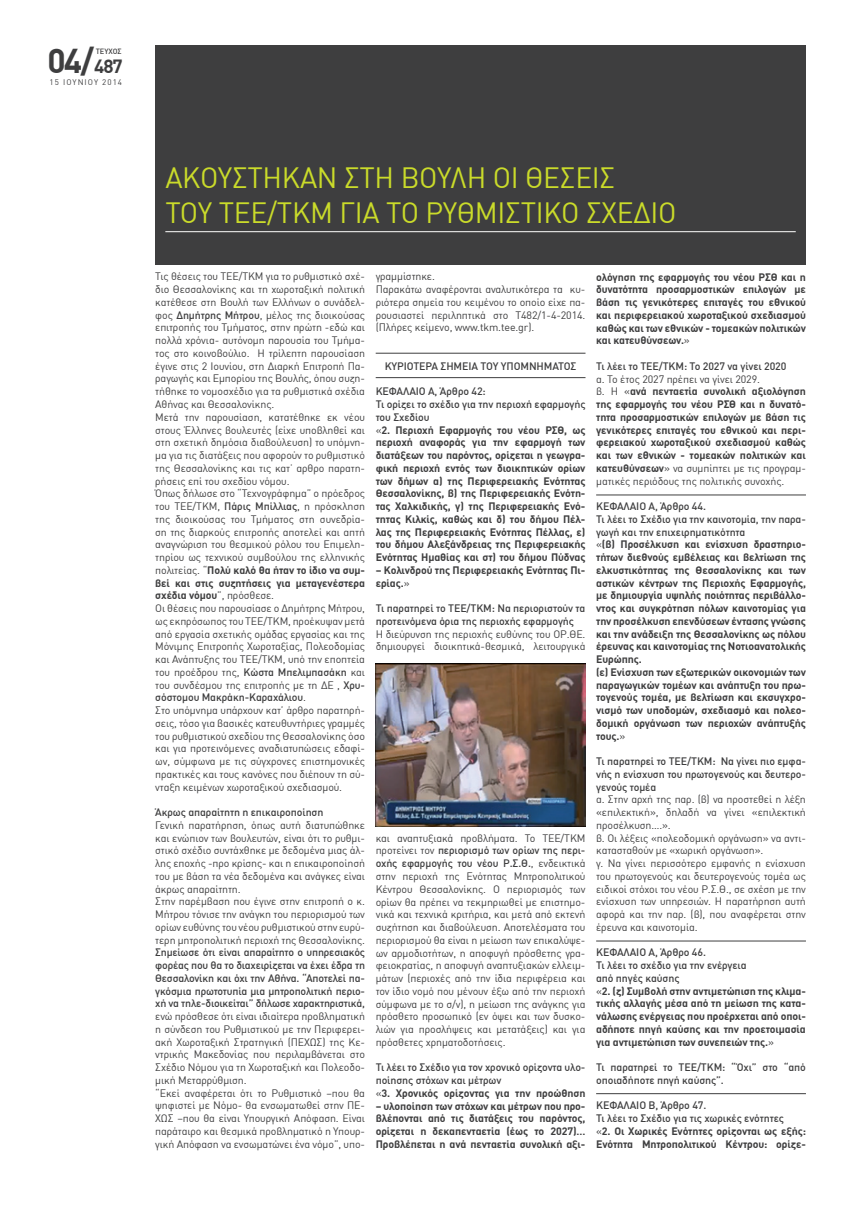
<style>
.page{position:relative;width:851px;height:1205px;background:#fff}
.page>*{position:absolute;margin:0;border:0;box-sizing:border-box;transform-origin:0 0}
.t1{font:700 33.75px "DIN Greek";color:#3e3e3f}
.t2{font:28.75px/34.5px "DIN Greek";letter-spacing:-.01em;color:#cadb2a}
.t3{font:10.62px/12.8px "DIN Greek";letter-spacing:-.01em;color:#3e3e3f}
.t4{font:700 10.62px/12.8px "DIN Greek";letter-spacing:-.01em;color:#3e3e3f}
.t5{font:500 10.62px/12.8px "DIN Greek";letter-spacing:-.01em;color:#3e3e3f}
.t6{font:8px "DIN Greek";letter-spacing:.13em;color:#3e3e3f}
.t7{font:500 7.5px "DIN Greek";color:#3e3e3f}
.s1{font-size:18.75px}
.s2{font-weight:500}
.s3{font-weight:700}
.s4{font-weight:400}
</style>
<div class="page">
<div style="left:155px;top:45px;width:650px;height:220px;background:#3e3e3f"></div>
<hr style="left:165px;top:231px;width:630px;height:1px;background:#fff">
<img style="left:375px;top:664px;width:210px;height:163px">
<hr style="left:375px;top:377px;width:210px;height:1px;background:#3e3e3f">
<hr style="left:375px;top:353px;width:210px;height:1px;background:#3e3e3f">
<hr style="left:596px;top:495px;width:209px;height:1px;background:#3e3e3f">
<hr style="left:596px;top:940px;width:209px;height:1px;background:#3e3e3f">
<hr style="left:596px;top:1093px;width:209px;height:1px;background:#3e3e3f">
<h1 class="t1" style="left:47px;top:41px;width:77px">04/<span class="s1">487</span></h1>
<p class="t6" style="left:50px;top:78px;width:74px">15 IOYNIOY 2014</p>
<p class="t7" style="left:96px;top:47px;width:27px">ΤΕΥΧΟΣ</p>
<h2 class="t2" style="left:165px;top:161px;width:512px">ΑΚΟΥΣΤΗΚΑΝ ΣΤΗ ΒΟΥΛΗ ΟΙ ΘΕΣΕΙΣ<br>ΤΟΥ ΤΕΕ/ΤΚΜ ΓΙΑ ΤΟ ΡΥΘΜΙΣΤΙΚΟ ΣΧΕΔΙΟ</h2>
<p class="t3" style="left:155px;top:270px;width:211px">Τις θέσεις του ΤΕΕ/ΤΚΜ για το ρυθμιστικό σχέ&shy;διο Θεσσαλονίκης και τη χωροταξική πολιτική κατέθεσε στη Βουλή των Ελλήνων ο συνάδελ&shy;φος <span class="s2">Δημήτρης Μήτρου</span>, μέλος της διοικούσας επιτροπής του Τμήματος, στην πρώτη -εδώ και πολλά χρόνια- αυτόνομη παρουσία του Τμήμα&shy;τος στο κοινοβούλιο. Η τρίλεπτη παρουσίαση έγινε στις 2 Ιουνίου, στη Διαρκή Επιτροπή Πα&shy;ραγωγής και Εμπορίου της Βουλής, όπου συζη&shy;τήθηκε το νομοσχέδιο για τα ρυθμιστικά σχέδια Αθήνας και Θεσσαλονίκης.<br>Μετά την παρουσίαση, κατατέθηκε εκ νέου στους Έλληνες βουλευτές (είχε υποβληθεί και στη σχετική δημόσια διαβούλευση) το υπόμνη&shy;μα για τις διατάξεις που αφορούν το ρυθμιστικό της Θεσσαλονίκης και τις κατ΄ αρθρο παρατη&shy;ρήσεις επί του σχεδίου νόμου.<br>Όπως δήλωσε στο “Τεχνογράφημα” ο πρόεδρος του ΤΕΕ/ΤΚΜ, <span class="s2">Πάρις Μπίλλιας</span>, η πρόσκληση της διοικούσας του Τμήματος στη συνεδρία&shy;ση της διαρκούς επιτροπής αποτελεί και απτή αναγνώριση του θεσμικού ρόλου του Επιμελη&shy;τηρίου ως τεχνικού συμβούλου της ελληνικής πολιτείας. “<span class="s3">Πολύ καλό θα ήταν το ίδιο να συμ&shy;βεί και στις συζητήσεις για μεταγενέστερα σχέδια νόμου</span>”, πρόσθεσε.<br>Οι θέσεις που παρουσίασε ο Δημήτρης Μήτρου, ως εκπρόσωπος του ΤΕΕ/ΤΚΜ, προέκυψαν μετά από εργασία σχετικής ομάδας εργασίας και της Μόνιμης Επιτροπής Χωροταξίας, Πολεοδομίας και Ανάπτυξης του ΤΕΕ/ΤΚΜ, υπό την εποπτεία του προέδρου της, <span class="s2">Κώστα Μπελιμπασάκη</span> και του συνδέσμου της επιτροπής με τη ΔΕ , <span class="s2">Χρυ&shy;σόστομου Μακράκη-Καραχάλιου</span>.<br>Στο υπόμνημα υπάρχουν κατ’ άρθρο παρατηρή&shy;σεις, τόσο για βασικές κατευθυντήριες γραμμές του ρυθμιστικού σχεδίου της Θεσσαλονίκης όσο και για προτεινόμενες αναδιατυπώσεις εδαφί&shy;ων, σύμφωνα με τις σύγχρονες επιστημονικές πρακτικές και τους κανόνες που διέπουν τη σύ&shy;νταξη κειμένων χωροταξικού σχεδιασμού.</p>
<p class="t5" style="left:155px;top:806px;width:170px">Άκρως απαραίτητη η επικαιροποίηση</p>
<p class="t3" style="left:155px;top:819px;width:211px">Γενική παρατήρηση, όπως αυτή διατυπώθηκε και ενώπιον των βουλευτών, είναι ότι το ρυθμι&shy;στικό σχέδιο συντάχθηκε με δεδομένα μιας άλ&shy;λης εποχής -προ κρίσης- και η επικαιροποίησή του με βάση τα νέα δεδομένα και ανάγκες είναι άκρως απαραίτητη.<br>Στην παρέμβαση που έγινε στην επιτροπή ο κ.<br>Mήτρου τόνισε την ανάγκη του περιορισμού των ορίων ευθύνης του νέου ρυθμιστικού στην ευρύ&shy;τερη μητροπολιτική περιοχή της Θεσσαλονίκης.</p>
<p class="t5" style="left:155px;top:946px;width:211px;text-align:justify">Σημείωσε ότι είναι απαραίτητο ο υπηρεσιακός φορέας που θα το διαχειρίζεται να έχει έδρα τη Θεσσαλονίκη και όχι την Αθήνα. “Aποτελεί πα&shy;γκόσμια πρωτοτυπία μια μητροπολιτική περιο&shy;χή να τηλε-διοικείται” δήλωσε χαρακτηριστικά,</p>
<p class="t3" style="left:155px;top:1010px;width:211px">ενώ πρόσθεσε ότι είναι ιδιαίτερα προβληματική η σύνδεση του Ρυθμιστικού με την Περιφερει&shy;ακή Χωροταξική Στρατηγική (ΠΕΧΩΣ) της Κε&shy;ντρικής Μακεδονίας που περιλαμβάνεται στο Σχέδιο Νόμου για τη Χωροταξική και Πολεοδο&shy;μική Μεταρρύθμιση.<br>“Εκεί αναφέρεται ότι το Ρυθμιστικό –που θα ψηφιστεί με Νόμο- θα ενσωματωθεί στην ΠΕ-ΧΩΣ –που θα είναι Υπουργική Απόφαση. Είναι παράταιρο και θεσμικά προβληματικό η Υπουρ&shy;γική Απόφαση να ενσωματώνει ένα νόμο”, υπο-</p>
<p class="t3" style="left:375px;top:270px;width:211px">γραμμίστηκε.<br>Παρακάτω αναφέρονται αναλυτικότερα τα κυ&shy;ριότερα σημεία του κειμένου το οποίο είχε πα&shy;ρουσιαστεί περιληπτικά στο T482/1-4-2014. (Πλήρες κείμενο, www.tkm.tee.gr).</p>
<p class="t5" style="left:384px;top:359px;width:193px">ΚΥΡΙΟΤΕΡΑ ΣΗΜΕΙΑ ΤΟΥ ΥΠΟΜΝΗΜΑΤΟΣ</p>
<p class="t4" style="left:375px;top:385px;width:211px"><span class="s2">ΚΕΦΑΛΑΙΟ Α, Άρθρο 42:<br>Τι ορίζει το σχέδιο για την περιοχή εφαρμογής του Σχεδίου<br></span><span class="s4">«</span>2. Περιοχή Εφαρμογής του νέου ΡΣΘ, ως περιοχή αναφοράς για την εφαρμογή των διατάξεων του παρόντος, ορίζεται η γεωγρα&shy;φική περιοχή εντός των διοικητικών ορίων των δήμων α) της Περιφερειακής Ενότητας Θεσσαλονίκης, β) της Περιφερειακής Ενότη&shy;τας Χαλκιδικής, γ) της Περιφερειακής Ενό&shy;τητας Κιλκίς, καθώς και δ) του δήμου Πέλ&shy;λας της Περιφερειακής Ενότητας Πέλλας, ε) του δήμου Αλεξάνδρειας της Περιφερειακής Ενότητας Ημαθίας και στ) του δήμου Πύδνας</p>
<p class="t4" style="left:375px;top:563px;width:211px">– Κολινδρού της Περιφερειακής Ενότητας Πι&shy;ερίας.<span class="s4">»</span></p>
<p class="t5" style="left:375px;top:602px;width:211px">Τι παρατηρεί το ΤΕΕ/ΤΚΜ: Να περιοριστούν τα προτεινόμενα όρια της περιοχής εφαρμογής</p>
<p class="t3" style="left:375px;top:627px;width:211px">Η διεύρυνση της περιοχής ευθύνης του ΟΡ.ΘΕ. δημιουργεί διοικητικά-θεσμικά, λειτουργικά</p>
<p class="t3" style="left:375px;top:831px;width:211px;text-align:justify">και αναπτυξιακά προβλήματα. Το ΤΕΕ/ΤΚΜ προτείνει τον <span class="s2">περιορισμό των ορίων της περι&shy;οχής εφαρμογής του νέου Ρ.Σ.Θ.</span>, ενδεικτικά στην περιοχή της Ενότητας Μητροπολιτικού Κέντρου Θεσσαλονίκης. O περιορισμός των ορίων θα πρέπει να τεκμηριωθεί με επιστημο&shy;νικά και τεχνικά κριτήρια, και μετά από εκτενή συζήτηση και διαβούλευση. Αποτελέσματα του περιορισμού θα είναι η μείωση των επικαλύψε&shy;ων αρμοδιοτήτων, η αποφυγή πρόσθετης γρα&shy;φειοκρατίας, η αποφυγή αναπτυξιακών ελλειμ&shy;μάτων (περιοχές από την ίδια περιφέρεια και τον ίδιο νομό που μένουν έξω από την περιοχή σύμφωνα με το σ/ν), η μείωση της ανάγκης για πρόσθετο προσωπικό (εν όψει και των δυσκο&shy;λιών για προσλήψεις και μετατάξεις) και για πρόσθετες χρηματοδοτήσεις.</p>
<p class="t5" style="left:375px;top:1061px;width:211px">Τι λέει το Σχέδιο για τον χρονικό ορίζοντα υλο&shy;ποίησης στόχων και μέτρων<br><span class="s4">«</span><span class="s3">3. Χρονικός ορίζοντας για την προώθηση</span></p>
<p class="t4" style="left:375px;top:1099px;width:211px;text-align:justify">– υλοποίηση των στόχων και μέτρων που προ&shy;βλέπονται από τις διατάξεις του παρόντος, ορίζεται η δεκαπενταετία (έως το 2027)… Προβλέπεται η ανά πενταετία συνολική αξι-</p>
<p class="t4" style="left:596px;top:270px;width:211px;text-align:justify">ολόγηση της εφαρμογής του νέου ΡΣΘ και η δυνατότητα προσαρμοστικών επιλογών με βάση τις γενικότερες επιταγές του εθνικού και περιφερειακού χωροταξικού σχεδιασμού καθώς και των εθνικών - τομεακών πολιτικών και κατευθύνσεων.<span class="s4">»</span></p>
<p class="t5" style="left:596px;top:359px;width:192px">Τι λέει το ΤΕΕ/ΤΚΜ: Το 2027 να γίνει 2020</p>
<p class="t4" style="left:596px;top:372px;width:211px"><span class="s4">α. Το έτος 2027 πρέπει να γίνει 2029.<br>β. Η «</span>ανά πενταετία συνολική αξιολόγηση της εφαρµογής του νέου ΡΣΘ και η δυνατό&shy;τητα προσαρµοστικών επιλογών µε βάση τις γενικότερες επιταγές του εθνικού και περι&shy;φερειακού χωροταξικού σχεδιασµού καθώς και των εθνικών - τοµεακών πολιτικών και κατευθύνσεων<span class="s4">» να συμπίπτει με τις προγραμ&shy;ματικές περιόδους της πολιτικής συνοχής.</span></p>
<p class="t4" style="left:596px;top:500px;width:211px"><span class="s2">ΚΕΦΑΛΑΙΟ Α, Άρθρο 44.<br>Τι λέει το Σχέδιο για την καινοτομία, την παρα&shy;γωγή και την επιχειρηματικότητα<br></span><span class="s4">«</span>(β) Προσέλκυση και ενίσχυση δραστηριο&shy;τήτων διεθνούς εμβέλειας και βελτίωση της ελκυστικότητας της Θεσσαλονίκης και των αστικών κέντρων της Περιοχής Εφαρμογής, με δημιουργία υψηλής ποιότητας περιβάλλο&shy;ντος και συγκρότηση πόλων καινοτομίας για την προσέλκυση επενδύσεων έντασης γνώσης και την ανάδειξη της Θεσσαλονίκης ως πόλου έρευνας και καινοτομίας της Νοτιοανατολικής Ευρώπης.<br>(ε) Ενίσχυση των εξωτερικών οικονομιών των παραγωγικών τομέων και ανάπτυξη του πρω&shy;τογενούς τομέα, με βελτίωση και εκσυγχρο&shy;νισμό των υποδομών, σχεδιασμό και πολεο&shy;δομική οργάνωση των περιοχών ανάπτυξής τους.<span class="s4">»</span></p>
<p class="t5" style="left:596px;top:755px;width:211px;text-align:justify">Τι παρατηρεί το ΤΕΕ/ΤΚΜ: Να γίνει πιο εμφα&shy;νής η ενίσχυση του πρωτογενούς και δευτερο&shy;γενούς τομέα</p>
<p class="t3" style="left:596px;top:793px;width:211px">α. Στην αρχή της παρ. (β) να προστεθεί η λέξη «επιλεκτική», δηλαδή να γίνει «επιλεκτική προσέλκυση….».<br>β. Οι λέξεις «πολεοδομική οργάνωση» να αντι&shy;κατασταθούν με «χωρική οργάνωση».<br>γ. Να γίνει περισσότερο εμφανής η ενίσχυση του πρωτογενούς και δευτερογενούς τομέα ως ειδικοί στόχοι του νέου Ρ.Σ.Θ., σε σχέση με την ενίσχυση των υπηρεσιών. Η παρατήρηση αυτή αφορά και την παρ. (β), που αναφέρεται στην έρευνα και καινοτομία.</p>
<p class="t4" style="left:596px;top:946px;width:211px"><span class="s2">ΚΕΦΑΛΑΙΟ Α, Άρθρο 46.<br>Τι λέει το σχέδιο για την ενέργεια<br>από πηγές καύσης<br></span><span class="s4">«</span>2. (ζ) Συμβολή στην αντιμετώπιση της κλιμα&shy;τικής αλλαγής μέσα από τη μείωση της κατα&shy;νάλωσης ενέργειας που προέρχεται από οποι&shy;αδήποτε πηγή καύσης και την προετοιμασία για αντιμετώπιση των συνεπειών της.<span class="s4">»</span></p>
<p class="t5" style="left:596px;top:1061px;width:211px">Τι παρατηρεί το ΤΕΕ/ΤΚΜ: “Όχι” στο “από οποιαδήποτε πηγή καύσης”.</p>
<p class="t4" style="left:596px;top:1099px;width:211px"><span class="s2">ΚΕΦΑΛΑΙΟ Β, Άρθρο 47.<br>Τι λέει το Σχέδιο για τις χωρικές ενότητες<br></span><span class="s4">«</span>2. Οι Χωρικές Ενότητες ορίζονται ως εξής:<br>Ενότητα Μητροπολιτικού Κέντρου: ορίζε-</p>
</div>
